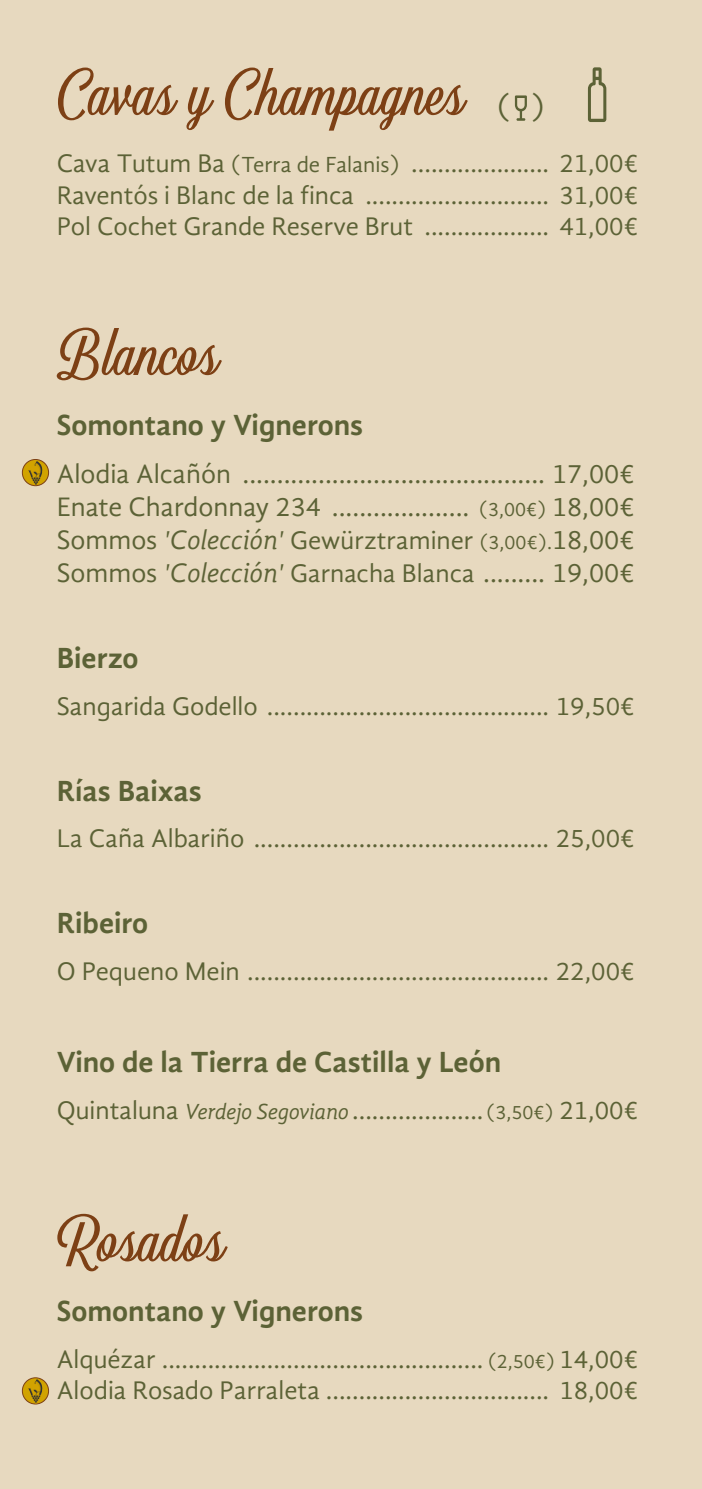
<style>
.page{position:relative;width:702px;height:1489px;background:#fff}
.page>*{position:absolute;margin:0;border:0;box-sizing:border-box;transform-origin:0 0}
.t1{font:62.5px "Eastside";color:#7d4015}
.t2{font:31px "Gandhi Sans";color:#5c6236}
.t3{font:700 30px "Gandhi Sans";color:#5c6236}
.t4{font:27.5px/33px "Gandhi Sans";color:#5c6236}
.t5{font:26.25px/31.5px "Gandhi Sans";color:#5c6236;text-align:justify}
.s1{font-size:22.5px}
.s2{font-size:20px}
.s3{font-size:27.5px}
.s4{font-style:italic;font-size:27.5px}
.s5{font-style:italic}
.s6{font-size:26.25px}
.s7{font-style:italic;font-size:22.5px}
</style>
<div class="page">
<div style="left:0;top:0;width:702px;height:1488px;background:#e7d9bf"></div>
<svg style="left:588px;top:67px;width:18px;height:55px"></svg>
<svg style="left:515px;top:95px;width:12px;height:26px"></svg>
<svg style="left:22px;top:459px;width:27px;height:27px"></svg>
<img style="left:28px;top:460px;width:14px;height:25px">
<svg style="left:22px;top:1377px;width:27px;height:27px"></svg>
<img style="left:28px;top:1378px;width:14px;height:25px">
<h1 class="t1" style="left:57px;top:56px;width:408px">Cavas y Champagnes</h1>
<p class="t5" style="left:57px;top:147px;width:583px">Cava Tutum Ba <span class="s1">(Terra de Falanis)</span> ..................... 21,00€ Raventós i Blanc de la finca ............................ 31,00€ Pol Cochet Grande Reserve Brut ................... 41,00€</p>
<p class="t2" style="left:497px;top:89px;width:49px">( )</p>
<h1 class="t1" style="left:57px;top:316px;width:163px">Blancos</h1>
<p class="t3" style="left:57px;top:407px;width:308px">Somontano y Vignerons</p>
<p class="t4" style="left:57px;top:457px;width:579px">Alodia Alcañón ............................................ 17,00€<br>Enate Chardonnay 234 .................... <span class="s2">(3,00€)</span> 18,00€</p>
<p class="t5" style="left:57px;top:524px;width:579px"><span class="s3">Sommos</span> <span class="s4">'Colección'</span> Gewürztraminer <span class="s2">(3,00€).</span><span class="s3">18,00€</span></p>
<p class="t4" style="left:57px;top:556px;width:579px">Sommos <span class="s5">'Colección'</span> <span class="s6">Garnacha Blanca</span> ......... 19,00€</p>
<p class="t3" style="left:57px;top:640px;width:83px">Bierzo</p>
<p class="t5" style="left:57px;top:690px;width:579px">Sangarida Godello ........................................... 19,50€</p>
<p class="t3" style="left:57px;top:773px;width:147px">Rías Baixas</p>
<p class="t5" style="left:57px;top:822px;width:579px">La Caña Albariño ............................................. 25,00€</p>
<p class="t3" style="left:57px;top:905px;width:93px">Ribeiro</p>
<p class="t5" style="left:57px;top:955px;width:579px">O Pequeno Mein .............................................. 22,00€</p>
<p class="t3" style="left:57px;top:1044px;width:446px">Vino de la Tierra de Castilla y León</p>
<p class="t5" style="left:57px;top:1094px;width:583px">Quintaluna <span class="s7">Verdejo Segoviano</span> .................... <span class="s2">(3,50€)</span> 21,00€</p>
<h1 class="t1" style="left:57px;top:1202px;width:168px">Rosados</h1>
<p class="t3" style="left:57px;top:1293px;width:308px">Somontano y Vignerons</p>
<p class="t5" style="left:57px;top:1342px;width:583px">Alquézar ................................................. <span class="s2">(2,50€)</span> 14,00€<br>Alodia Rosado Parraleta .................................. 18,00€</p>
</div>
